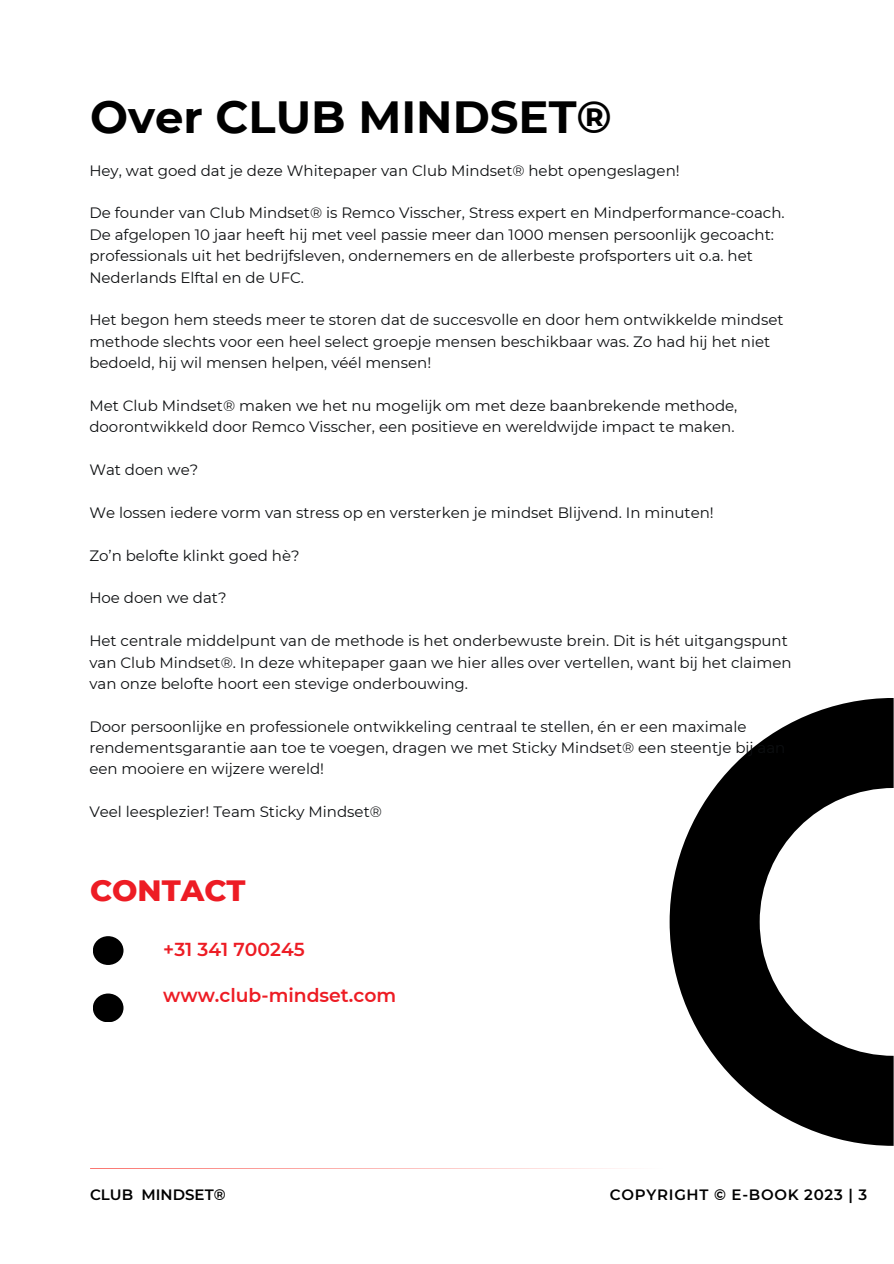
<style>
.page{position:relative;width:894px;height:1264px;background:#fff}
.page>*{position:absolute;margin:0;border:0;box-sizing:border-box;transform-origin:0 0}
.t1{font:700 45px "Montserrat";color:#000}
.t2{font:800 30px "Montserrat";color:#ed1c24}
.t3{font:600 18.75px "Montserrat";color:#ed1c24}
.t4{font:15px/21.3px "Montserrat";color:#0d0f11}
.t5{font:600 15px "Montserrat";letter-spacing:.05em;color:#000}
.t6{font:600 15px "Montserrat";color:#000}
</style>
<div class="page">
<div style="left:93px;top:936px;width:30px;height:29px;background:#000;border-radius:50%"></div>
<div style="left:93px;top:993px;width:30px;height:29px;background:#000;border-radius:50%"></div>
<svg style="left:90px;top:1168px;width:536px;height:1px"></svg>
<svg style="left:669px;top:698px;width:224px;height:447px"></svg>
<h1 class="t1" style="left:90px;top:89px;width:523px">Over CLUB MINDSET®</h1>
<p class="t4" style="left:89px;top:160px;width:591px">Hey, wat goed dat je deze Whitepaper van Club Mindset® hebt opengeslagen!</p>
<p class="t4" style="left:89px;top:202px;width:696px">De founder van Club Mindset® is Remco Visscher, Stress expert en Mindperformance-coach.<br>De afgelopen 10 jaar heeft hij met veel passie meer dan 1000 mensen persoonlijk gecoacht: professionals uit het bedrijfsleven, ondernemers en de allerbeste profsporters uit o.a. het Nederlands Elftal en de UFC.</p>
<p class="t4" style="left:89px;top:309px;width:695px">Het begon hem steeds meer te storen dat de succesvolle en door hem ontwikkelde mindset</p>
<p class="t4" style="left:89px;top:331px;width:682px">methode slechts voor een heel select groepje mensen beschikbaar was. Zo had hij het niet</p>
<p class="t4" style="left:89px;top:352px;width:343px">bedoeld, hij wil mensen helpen, véél mensen!</p>
<p class="t4" style="left:89px;top:395px;width:649px">Met Club Mindset® maken we het nu mogelijk om met deze baanbrekende methode,</p>
<p class="t4" style="left:89px;top:416px;width:646px">doorontwikkeld door Remco Visscher, een positieve en wereldwijde impact te maken.</p>
<p class="t4" style="left:89px;top:459px;width:110px">Wat doen we?</p>
<p class="t4" style="left:89px;top:502px;width:625px">We lossen iedere vorm van stress op en versterken je mindset Blijvend. In minuten!</p>
<p class="t4" style="left:89px;top:544px;width:212px">Zo’n belofte klinkt goed hè?</p>
<p class="t4" style="left:89px;top:587px;width:139px">Hoe doen we dat?</p>
<p class="t4" style="left:89px;top:630px;width:699px">Het centrale middelpunt van de methode is het onderbewuste brein. Dit is hét uitgangspunt</p>
<p class="t4" style="left:89px;top:651px;width:703px">van Club Mindset®. In deze whitepaper gaan we hier alles over vertellen, want bij het claimen</p>
<p class="t4" style="left:89px;top:673px;width:380px">van onze belofte hoort een stevige onderbouwing.</p>
<p class="t4" style="left:89px;top:715px;width:658px">Door persoonlijke en professionele ontwikkeling centraal te stellen, én er een maximale</p>
<p class="t4" style="left:89px;top:737px;width:697px">rendementsgarantie aan toe te voegen, dragen we met Sticky Mindset® een steentje bij aan</p>
<p class="t4" style="left:89px;top:758px;width:236px">een mooiere en wijzere wereld!</p>
<h2 class="t4" style="left:89px;top:801px;width:294px">Veel leesplezier! Team Sticky Mindset®</h2>
<h4 class="t2" style="left:90px;top:872px;width:157px">CONTACT</h4>
<h4 class="t3" style="left:163px;top:937px;width:143px">+31 341 700245</h4>
<h4 class="t3" style="left:163px;top:983px;width:234px">www.club-mindset.com</h4>
<p class="t6" style="left:90px;top:1185px;width:137px">CLUB MINDSET®</p>
<h3 class="t5" style="left:609px;top:1185px;width:259px">COPYRIGHT © E-BOOK 2023 | 3</h3>
</div>
